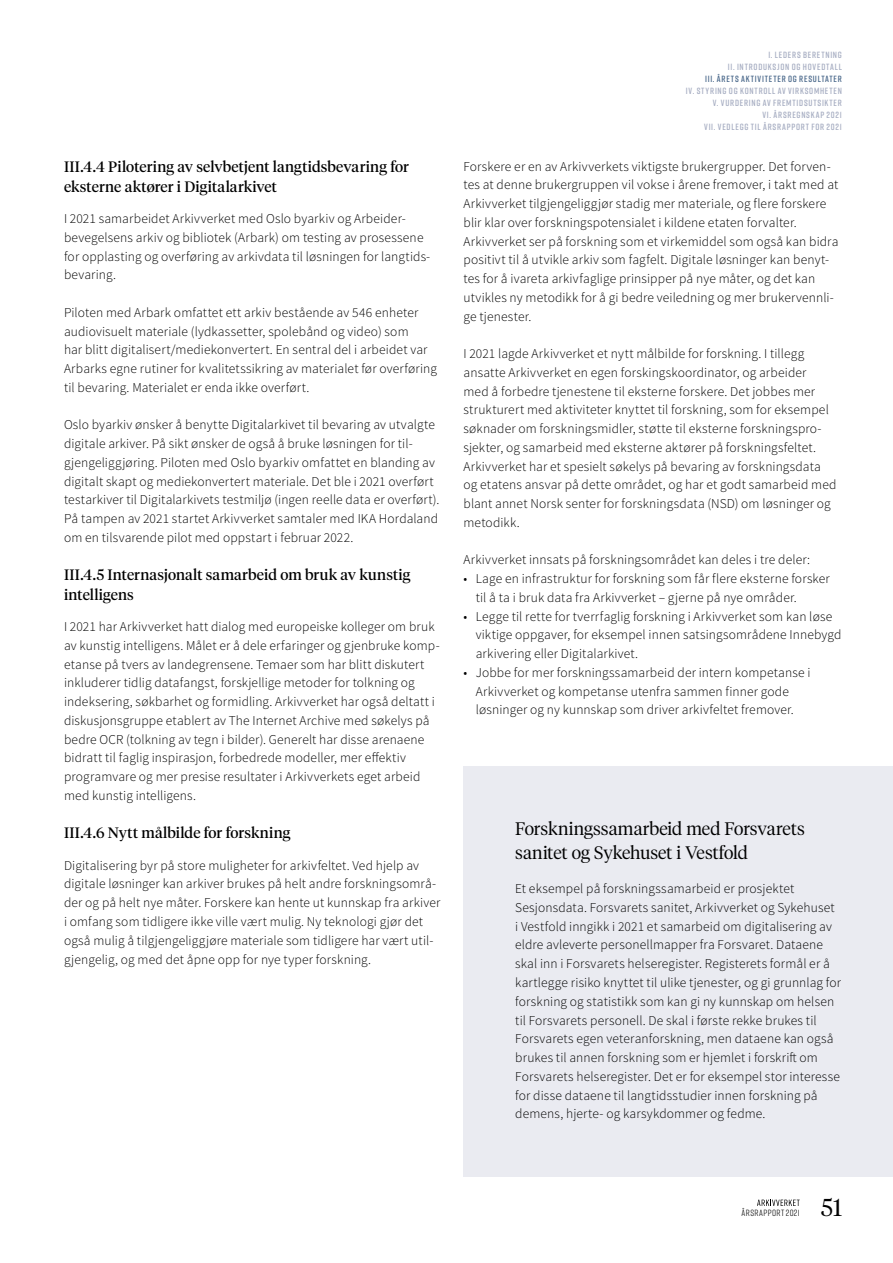
<style>
.page{position:relative;width:893px;height:1263px;background:#fff}
.page>*{position:absolute;margin:0;border:0;box-sizing:border-box;transform-origin:0 0}
.t1{font:300 24.3px "Tiempos Headline";color:#000}
.t2{font:300 18px/24px "Tiempos Headline";color:#000}
.t3{font:15px/19.5px "Tiempos Headline";letter-spacing:.01em;color:#000}
.t4{font:300 13.5px/18.8px "Source Sans Pro";letter-spacing:.01em;color:#000}
.t5{font:600 9px/12px "Rift";letter-spacing:.085em;color:#a5acc1;text-align:right}
.t6{font:600 9px "Rift";letter-spacing:.09em;color:#466588}
.t7{font:9px "Rift";letter-spacing:.045em;color:#000}
</style>
<div class="page">
<svg style="left:757px;top:1199px;width:43px;height:7px"></svg>
<div style="left:463px;top:766px;width:430px;height:411px;background:#eaebf1"></div>
<p class="t3" style="left:64px;top:156px;width:346px">III.4.4 Pilotering av selvbetjent langtidsbevaring for eksterne aktører i Digitalarkivet</p>
<p class="t4" style="left:64px;top:209px;width:367px">I 2021 samarbeidet Arkivverket med Oslo byarkiv og Arbeider&shy;bevegelsens arkiv og bibliotek (Arbark) om testing av prosessene for opplasting og overføring av arkivdata til løsningen for langtids&shy;bevaring.</p>
<p class="t4" style="left:64px;top:303px;width:374px">Piloten med Arbark omfattet ett arkiv bestående av 546 enheter audiovisuelt materiale (lydkassetter, spolebånd og video) som<br>har blitt digitalisert/mediekonvertert. En sentral del i arbeidet var Arbarks egne rutiner for kvalitetssikring av materialet før overføring til bevaring. Materialet er enda ikke overført.</p>
<p class="t4" style="left:64px;top:416px;width:376px">Oslo byarkiv ønsker å benytte Digitalarkivet til bevaring av utvalgte digitale arkiver. På sikt ønsker de også å bruke løsningen for til&shy;gjengeliggjøring. Piloten med Oslo byarkiv omfattet en blanding av digitalt skapt og mediekonvertert materiale. Det ble i 2021 overført testarkiver til Digitalarkivets testmiljø (ingen reelle data er overført).<br>På tampen av 2021 startet Arkivverket samtaler med IKA Hordaland om en tilsvarende pilot med oppstart i februar 2022.</p>
<p class="t3" style="left:64px;top:564px;width:348px">III.4.5 Internasjonalt samarbeid om bruk av kunstig intelligens</p>
<p class="t4" style="left:64px;top:617px;width:376px">I 2021 har Arkivverket hatt dialog med europeiske kolleger om bruk av kunstig intelligens. Målet er å dele erfaringer og gjenbruke komp&shy;etanse på tvers av landegrensene. Temaer som har blitt diskutert inkluderer tidlig datafangst, forskjellige metoder for tolkning og indeksering, søkbarhet og formidling. Arkivverket har også deltatt i diskusjonsgruppe etablert av The Internet Archive med søkelys på bedre OCR (tolkning av tegn i bilder). Generelt har disse arenaene bidratt til faglig inspirasjon, forbedrede modeller, mer effektiv programvare og mer presise resultater i Arkivverkets eget arbeid med kunstig intelligens.</p>
<p class="t3" style="left:64px;top:822px;width:228px">III.4.6 Nytt målbilde for forskning</p>
<p class="t4" style="left:64px;top:856px;width:378px">Digitalisering byr på store muligheter for arkivfeltet. Ved hjelp av digitale løsninger kan arkiver brukes på helt andre forskningsområ&shy;der og på helt nye måter. Forskere kan hente ut kunnskap fra arkiver i omfang som tidligere ikke ville vært mulig. Ny teknologi gjør det også mulig å tilgjengeliggjøre materiale som tidligere har vært util&shy;gjengelig, og med det åpne opp for nye typer forskning.</p>
<p class="t5" style="left:728px;top:48px;width:116px">I. LEDERS BERETNING<br>II. INTRODUKSJON OG HOVEDTALL</p>
<p class="t6" style="left:705px;top:72px;width:138px">III. ÅRETS AKTIVITETER OG RESULTATER</p>
<p class="t5" style="left:686px;top:84px;width:158px">IV. STYRING OG KONTROLL AV VIRKSOMHETEN V. VURDERING AV FREMTIDSUTSIKTER<br>VI. ÅRSREGNSKAP 2021<br>VII. VEDLEGG TIL ÅRSRAPPORT FOR 2021</p>
<p class="t4" style="left:463px;top:157px;width:377px">Forskere er en av Arkivverkets viktigste brukergrupper. Det forven&shy;tes at denne brukergruppen vil vokse i årene fremover, i takt med at Arkivverket tilgjengeliggjør stadig mer materiale, og flere forskere blir klar over forskningspotensialet i kildene etaten forvalter.<br>Arkivverket ser på forskning som et virkemiddel som også kan bidra positivt til å utvikle arkiv som fagfelt. Digitale løsninger kan benyt&shy;tes for å ivareta arkivfaglige prinsipper på nye måter, og det kan utvikles ny metodikk for å gi bedre veiledning og mer brukervennli&shy;ge tjenester.</p>
<p class="t4" style="left:463px;top:344px;width:375px">I 2021 lagde Arkivverket et nytt målbilde for forskning. I tillegg ansatte Arkivverket en egen forskingskoordinator, og arbeider<br>med å forbedre tjenestene til eksterne forskere. Det jobbes mer strukturert med aktiviteter knyttet til forskning, som for eksempel søknader om forskningsmidler, støtte til eksterne forskningspro&shy;sjekter, og samarbeid med eksterne aktører på forskningsfeltet.<br>Arkivverket har et spesielt søkelys på bevaring av forskningsdata og etatens ansvar på dette området, og har et godt samarbeid med blant annet Norsk senter for forskningsdata (NSD) om løsninger og metodikk.</p>
<p class="t4" style="left:463px;top:550px;width:348px">Arkivverket innsats på forskningsområdet kan deles i tre deler:</p>
<p class="t4" style="left:476px;top:569px;width:356px;text-indent:-12px">• Lage en infrastruktur for forskning som får flere eksterne forsker til å ta i bruk data fra Arkivverket – gjerne på nye områder.</p>
<p class="t4" style="left:476px;top:607px;width:367px;text-indent:-12px">• Legge til rette for tverrfaglig forskning i Arkivverket som kan løse viktige oppgaver, for eksempel innen satsingsområdene Innebygd arkivering eller Digitalarkivet.</p>
<p class="t4" style="left:476px;top:663px;width:336px;text-indent:-12px">• Jobbe for mer forskningssamarbeid der intern kompetanse i<br>Arkivverket og kompetanse utenfra sammen finner gode løsninger og ny kunnskap som driver arkivfeltet fremover.</p>
<h2 class="t2" style="left:515px;top:815px;width:291px">Forskningssamarbeid med Forsvarets sanitet og Sykehuset i Vestfold</h2>
<p class="t4" style="left:515px;top:879px;width:327px">Et eksempel på forskningssamarbeid er prosjektet Sesjonsdata. Forsvarets sanitet, Arkivverket og Sykehuset i Vestfold inngikk i 2021 et samarbeid om digitalisering av eldre avleverte personellmapper fra Forsvaret. Dataene skal inn i Forsvarets helseregister. Registerets formål er å kartlegge risiko knyttet til ulike tjenester, og gi grunnlag for forskning og statistikk som kan gi ny kunnskap om helsen til Forsvarets personell. De skal i første rekke brukes til Forsvarets egen veteranforskning, men dataene kan også brukes til annen forskning som er hjemlet i forskrift om Forsvarets helseregister. Det er for eksempel stor interesse for disse dataene til langtidsstudier innen forskning på demens, hjerte- og karsykdommer og fedme.</p>
<p class="t7" style="left:741px;top:1207px;width:60px">ÅRSRAPPORT 2021</p>
<h1 class="t1" style="left:821px;top:1191px;width:22px">51</h1>
</div>
